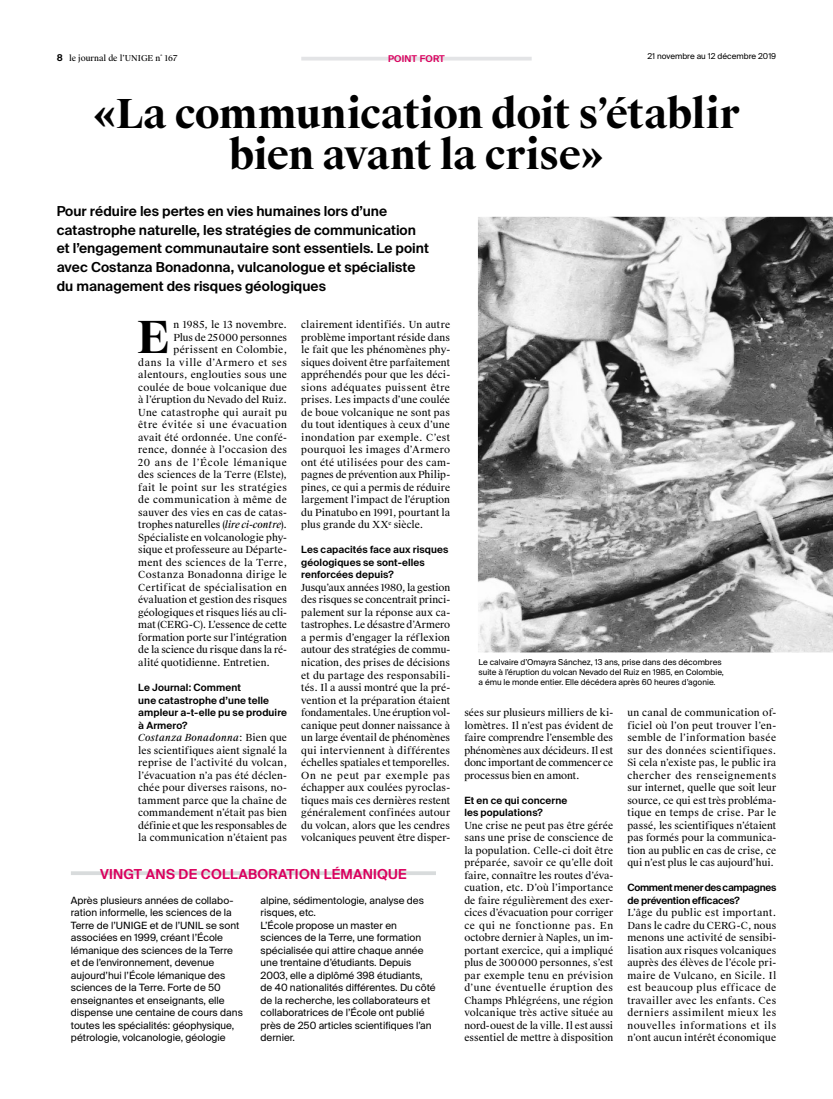
<style>
.page{position:relative;width:833px;height:1099px;background:#fff}
.page>*{position:absolute;margin:0;border:0;box-sizing:border-box;transform-origin:0 0}
.t1{font:700 44.25px "Suisse Works";color:#000}
.t2{font:700 40px/41.2px "Suisse Works";letter-spacing:-.015em;color:#000;text-align:center}
.t3{font:600 13.75px/18.8px "Suisse Intl";color:#000}
.t4{font:600 13.75px "Suisse Intl";letter-spacing:.02em;color:#da005e}
.t5{font:10px/12.5px "Suisse Intl";color:#000}
.t6{font:600 10px/12.5px "Suisse Intl";letter-spacing:.01em;color:#000}
.t7{font:600 10px/12.5px "Suisse Intl";letter-spacing:-.025em;color:#000}
.t8{font:9.75px/12.5px "Suisse Works";letter-spacing:.01em;color:#000;text-align:justify}
.t9{font:9.75px "Suisse Works";letter-spacing:.03em;color:#000}
.t10{font:9.75px "Suisse Works";letter-spacing:.035em;color:#000}
.t11{font:9.75px "Suisse Works";letter-spacing:.055em;color:#000}
.t12{font:9.75px "Suisse Works";letter-spacing:-.01em;color:#000}
.t13{font:9.75px "Suisse Works";letter-spacing:.045em;color:#000}
.t14{font:9.75px "Suisse Works";letter-spacing:.04em;color:#000}
.t15{font:9.75px "Suisse Works";letter-spacing:.065em;color:#000}
.t16{font:600 9.38px "Suisse Intl";letter-spacing:.02em;color:#da005e}
.t17{font:8.12px/9.8px "Suisse Intl";color:#000}
.t18{font:8.12px "Suisse Works";color:#000}
.s1{font-family:"Suisse Intl";font-weight:600;font-size:9.38px}
.s2{font-style:italic}
</style>
<div class="page">
<hr style="left:71px;top:871px;width:365px;height:4px;background:#d8dbdc">
<svg style="left:477px;top:216px;width:356px;height:437px"></svg>
<hr style="left:301px;top:57px;width:230px;height:3px;background:#e3e4e6">
<p class="t18" style="left:57px;top:53px;width:122px"><span class="s1">8</span> le journal de l’UNIGE n˚ 167</p>
<p class="t17" style="left:647px;top:52px;width:130px">21 novembre au 12 décembre 2019</p>
<p class="t16" style="left:388px;top:53px;width:58px">POINT FORT</p>
<h2 class="t2" style="left:93px;top:94px;width:648px">«La communication doit s’établir bien avant la crise»</h2>
<p class="t3" style="left:57px;top:201px;width:374px">Pour réduire les pertes en vies humaines lors d’une catastrophe naturelle, les stratégies de communication et l’engagement communautaire sont essentiels. Le point avec Costanza Bonadonna, vulcanologue et spécialiste du management des risques géologiques</p>
<h1 class="t1" style="left:137px;top:310px;width:35px">E</h1>
<p class="t8" style="left:173px;top:319px;width:115px">n 1985, le 13 novembre.</p>
<p class="t8" style="left:173px;top:331px;width:115px">Plus de 25000 personnes</p>
<p class="t9" style="left:173px;top:344px;width:115px">périssent en Colombie,</p>
<p class="t11" style="left:138px;top:356px;width:150px">dans la ville d’Armero et ses</p>
<p class="t8" style="left:138px;top:369px;width:150px">alentours, englouties sous une</p>
<p class="t8" style="left:138px;top:381px;width:150px">coulée de boue volcanique due</p>
<p class="t8" style="left:138px;top:394px;width:150px">à l’éruption du Nevado del Ruiz.</p>
<p class="t14" style="left:138px;top:406px;width:150px">Une catastrophe qui aurait pu</p>
<p class="t11" style="left:138px;top:419px;width:150px">être évitée si une évacuation</p>
<p class="t8" style="left:138px;top:431px;width:150px">avait été ordonnée. Une confé-</p>
<p class="t8" style="left:138px;top:444px;width:150px">rence, donnée à l’occasion des</p>
<p class="t15" style="left:138px;top:456px;width:150px">20 ans de l’École lémanique</p>
<p class="t8" style="left:138px;top:469px;width:150px">des sciences de la Terre (Elste),</p>
<p class="t13" style="left:138px;top:481px;width:150px">fait le point sur les stratégies</p>
<p class="t10" style="left:138px;top:494px;width:150px">de communication à même de</p>
<p class="t8" style="left:138px;top:506px;width:150px">sauver des vies en cas de catas-</p>
<p class="t8" style="left:138px;top:519px;width:150px">trophes naturelles (<span class="s2">lire ci-contre</span>).</p>
<p class="t8" style="left:138px;top:531px;width:150px">Spécialiste en volcanologie phy-</p>
<p class="t8" style="left:138px;top:544px;width:150px">sique et professeure au Départe-</p>
<p class="t9" style="left:138px;top:556px;width:150px">ment des sciences de la Terre,</p>
<p class="t9" style="left:138px;top:569px;width:150px">Costanza Bonadonna dirige le</p>
<p class="t10" style="left:138px;top:581px;width:150px">Certificat de spécialisation en</p>
<p class="t8" style="left:138px;top:594px;width:150px">évaluation et gestion des risques</p>
<p class="t8" style="left:138px;top:606px;width:150px">géologiques et risques liés au cli-</p>
<p class="t12" style="left:138px;top:619px;width:150px">mat (CERG-C). L’essence de cette</p>
<p class="t8" style="left:138px;top:631px;width:150px">formation porte sur l’intégration</p>
<p class="t8" style="left:138px;top:644px;width:150px">de la science du risque dans la ré-</p>
<p class="t8" style="left:138px;top:656px;width:133px">alité quotidienne. Entretien.</p>
<p class="t6" style="left:138px;top:681px;width:150px">Le Journal: Comment<br>une catastrophe d’une telle ampleur a-t-elle pu se produire à Armero?</p>
<p class="t8" style="left:138px;top:731px;width:150px"><span class="s2">Costanza Bonadonna</span>: Bien que les scientifiques aient signalé la reprise de l’activité du volcan, l’évacuation n’a pas été déclen&shy;chée pour diverses raisons, no&shy;tamment parce que la chaîne de commandement n’était pas bien définie et que les responsables de la communication n’étaient pas</p>
<p class="t8" style="left:301px;top:319px;width:150px">clairement identifiés. Un autre problème important réside dans le fait que les phénomènes phy&shy;siques doivent être parfaitement appréhendés pour que les déci&shy;sions adéquates puissent être prises. Les impacts d’une coulée de boue volcanique ne sont pas du tout identiques à ceux d’une inondation par exemple. C’est pourquoi les images d’Armero ont été utilisées pour des cam&shy;pagnes de prévention aux Philip&shy;pines, ce qui a permis de réduire largement l’impact de l’éruption du Pinatubo en 1991, pourtant la plus grande du XX<sup>e</sup> siècle.</p>
<p class="t6" style="left:301px;top:543px;width:149px">Les capacités face aux risques géologiques se sont-elles renforcées depuis?</p>
<p class="t8" style="left:301px;top:581px;width:150px">Jusqu’aux années 1980, la gestion des risques se concentrait princi&shy;palement sur la réponse aux ca&shy;tastrophes. Le désastre d’Armero a permis d’engager la réflexion autour des stratégies de commu&shy;nication, des prises de décisions et du partage des responsabili&shy;tés. Il a aussi montré que la pré&shy;vention et la préparation étaient fondamentales. Une éruption vol&shy;canique peut donner naissance à un large éventail de phénomènes qui interviennent à différentes échelles spatiales et temporelles.<br>On ne peut par exemple pas échapper aux coulées pyroclas&shy;tiques mais ces dernières restent généralement confinées autour du volcan, alors que les cendres volcaniques peuvent être disper-</p>
<h3 class="t4" style="left:100px;top:865px;width:308px">VINGT ANS DE COLLABORATION LÉMANIQUE</h3>
<p class="t5" style="left:71px;top:893px;width:173px">Après plusieurs années de collabo&shy;ration informelle, les sciences de la Terre de l’UNIGE et de l’UNIL se sont associées en 1999, créant l’École lémanique des sciences de la Terre et de l’environnement, devenue aujourd’hui l’École lémanique des sciences de la Terre. Forte de 50 enseignantes et enseignants, elle dispense une centaine de cours dans toutes les spécialités: géophysique, pétrologie, volcanologie, géologie</p>
<p class="t5" style="left:260px;top:893px;width:177px">alpine, sédimentologie, analyse des risques, etc.<br>L’École propose un master en sciences de la Terre, une formation spécialisée qui attire chaque année une trentaine d’étudiants. Depuis<br>2003, elle a diplômé 398 étudiants, de 40 nationalités différentes. Du côté de la recherche, les collaborateurs et collaboratrices de l’École ont publié près de 250 articles scientifiques l’an dernier.</p>
<p class="t17" style="left:478px;top:657px;width:247px">Le calvaire d’Omayra Sánchez, 13 ans, prise dans des décombres suite à l’éruption du volcan Nevado del Ruiz en 1985, en Colombie, a ému le monde entier. Elle décédera après 60 heures d’agonie.</p>
<p class="t8" style="left:464px;top:706px;width:150px">sées sur plusieurs milliers de ki&shy;lomètres. Il n’est pas évident de faire comprendre l’ensemble des phénomènes aux décideurs. Il est donc important de commencer ce processus bien en amont.</p>
<p class="t6" style="left:464px;top:793px;width:105px">Et en ce qui concerne les populations?</p>
<p class="t8" style="left:464px;top:819px;width:150px">Une crise ne peut pas être gérée sans une prise de conscience de la population. Celle-ci doit être préparée, savoir ce qu’elle doit faire, connaître les routes d’éva&shy;cuation, etc. D’où l’importance de faire régulièrement des exer&shy;cices d’évacuation pour corriger ce qui ne fonctionne pas. En octobre dernier à Naples, un im&shy;portant exercice, qui a impliqué plus de 300000 personnes, s’est par exemple tenu en prévision d’une éventuelle éruption des Champs Phlégréens, une région volcanique très active située au nord-ouest de la ville. Il est aussi essentiel de mettre à disposition</p>
<p class="t8" style="left:627px;top:706px;width:150px">un canal de communication of&shy;ficiel où l’on peut trouver l’en&shy;semble de l’information basée sur des données scientifiques.<br>Si cela n’existe pas, le public ira chercher des renseignements sur internet, quelle que soit leur source, ce qui est très probléma&shy;tique en temps de crise. Par le passé, les scientifiques n’étaient pas formés pour la communica&shy;tion au public en cas de crise, ce qui n’est plus le cas aujourd’hui.</p>
<p class="t7" style="left:627px;top:881px;width:150px">Comment mener des campagnes de prévention efficaces?</p>
<p class="t8" style="left:627px;top:906px;width:150px">L’âge du public est important.<br>Dans le cadre du CERG-C, nous menons une activité de sensibi&shy;lisation aux risques volcaniques auprès des élèves de l’école pri&shy;maire de Vulcano, en Sicile. Il est beaucoup plus efficace de travailler avec les enfants. Ces derniers assimilent mieux les nouvelles informations et ils n’ont aucun intérêt économique</p>
</div>
